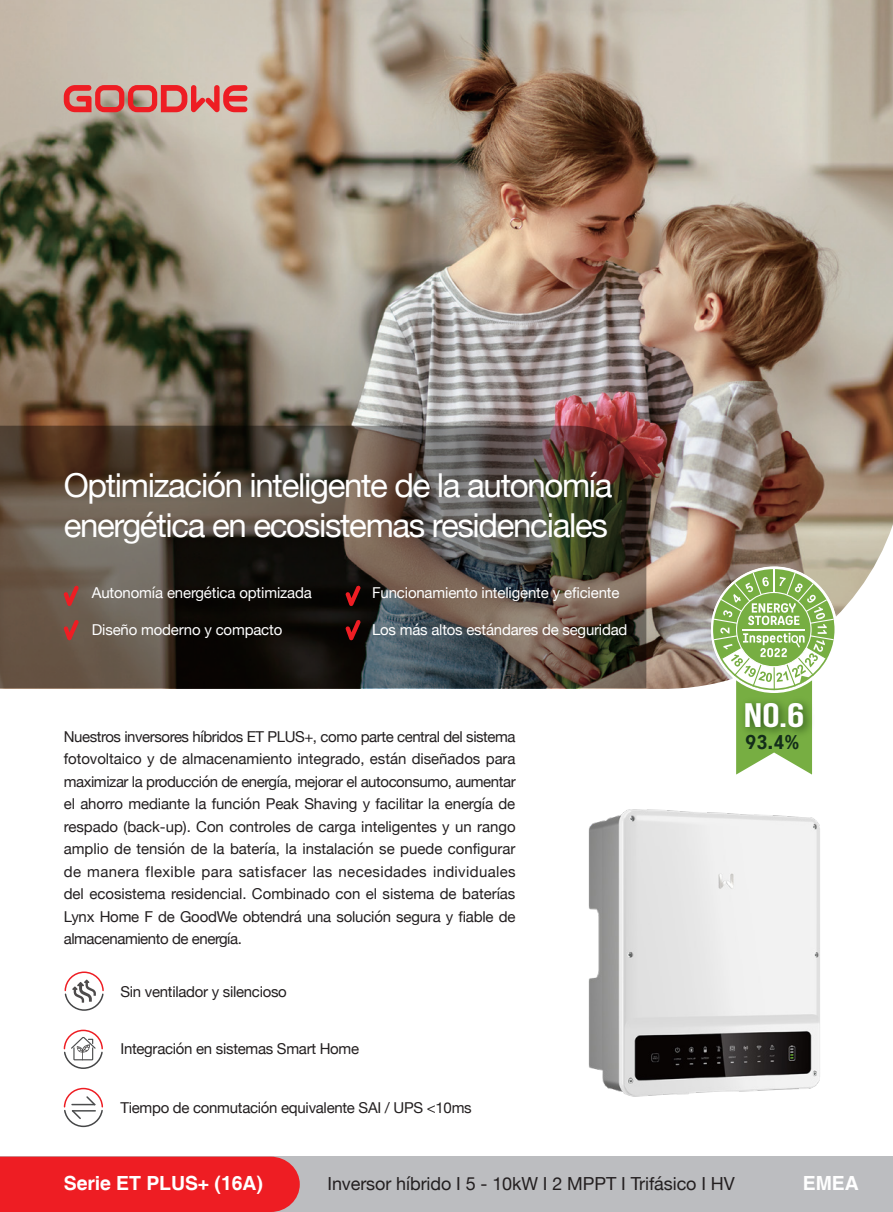
<style>
.page{position:relative;width:893px;height:1212px;background:#fff}
.page>*{position:absolute;margin:0;border:0;box-sizing:border-box;transform-origin:0 0}
.t1{font:33.9px "Bebas Neue";color:#fff;scale:1.28 1}
.t2{font:33px/39.6px "Helvetica Neue";letter-spacing:-.04em;color:#fff}
.t3{font:700 condensed 20.25px "Harmonia Sans W02";color:#132d1a}
.t4{font:700 19.5px "Helvetica";letter-spacing:-.005em;color:#fff}
.t5{font:18px "Helvetica Neue";letter-spacing:-.005em;color:#231f20}
.t6{font:15px/22.5px "Helvetica Neue";letter-spacing:-.02em;color:#231f20;text-align:justify}
.t7{font:15px "Helvetica Neue";letter-spacing:-.01em;color:#fff}
</style>
<div class="page">
<img style="left:0;top:0;width:893px;height:689px">
<svg style="left:64px;top:85px;width:183px;height:27px;background:#d96a66"></svg>
<svg style="left:0;top:426px;width:646px;height:262px;background:#4e443b"></svg>
<div style="left:0;top:1156px;width:893px;height:56px;background:#bcbdc0"></div>
<img style="left:588px;top:809px;width:232px;height:288px">
<div style="left:0;top:1156px;width:300px;height:56px;background:#ee1d23"></div>
<svg style="left:64px;top:585px;width:15px;height:21px"></svg>
<svg style="left:346px;top:585px;width:15px;height:21px"></svg>
<svg style="left:64px;top:620px;width:15px;height:20px"></svg>
<svg style="left:346px;top:620px;width:15px;height:20px"></svg>
<svg style="left:63px;top:1087px;width:40px;height:41px"></svg>
<svg style="left:713px;top:569px;width:121px;height:206px"></svg>
<svg style="left:63px;top:1029px;width:40px;height:40px"></svg>
<svg style="left:64px;top:971px;width:40px;height:40px"></svg>
<p class="t2" style="left:64px;top:468px;width:550px">Optimización inteligente de la autonomía energética en ecosistemas residenciales</p>
<p class="t7" style="left:92px;top:582px;width:222px">Autonomía energética optimizada</p>
<p class="t7" style="left:372px;top:582px;width:249px">Funcionamiento inteligente y eficiente</p>
<p class="t7" style="left:92px;top:618px;width:192px">Diseño moderno y compacto</p>
<p class="t7" style="left:372px;top:618px;width:257px">Los más altos estándares de seguridad</p>
<p class="t6" style="left:64px;top:726px;width:453px">Nuestros inversores híbridos ET PLUS+, como parte central del sistema fotovoltaico y de almacenamiento integrado, están diseñados para maximizar la producción de energía, mejorar el autoconsumo, aumentar el ahorro mediante la función Peak Shaving y facilitar la energía de respado (back-up). Con controles de carga inteligentes y un rango amplio de tensión de la batería, la instalación se puede configurar de manera flexible para satisfacer las necesidades individuales del ecosistema residencial. Combinado con el sistema de baterías Lynx Home F de GoodWe obtendrá una solución segura y fiable de almacenamiento de energía.</p>
<p class="t6" style="left:120px;top:981px;width:168px">Sin ventilador y silencioso</p>
<p class="t6" style="left:120px;top:1039px;width:240px">Integración en sistemas Smart Home</p>
<p class="t6" style="left:120px;top:1097px;width:353px">Tiempo de conmutación equivalente SAI / UPS &lt;10ms</p>
<p class="t1" style="left:744px;top:696px;width:49px">No.6</p>
<p class="t3" style="left:745px;top:729px;width:55px">93.4%</p>
<p class="t4" style="left:64px;top:1171px;width:201px">Serie ET PLUS+ (16A)</p>
<p class="t5" style="left:327px;top:1170px;width:409px">Inversor híbrido I 5 - 10kW I 2 MPPT I Trifásico I HV</p>
<p class="t4" style="left:803px;top:1171px;width:58px">EMEA</p>
</div>
